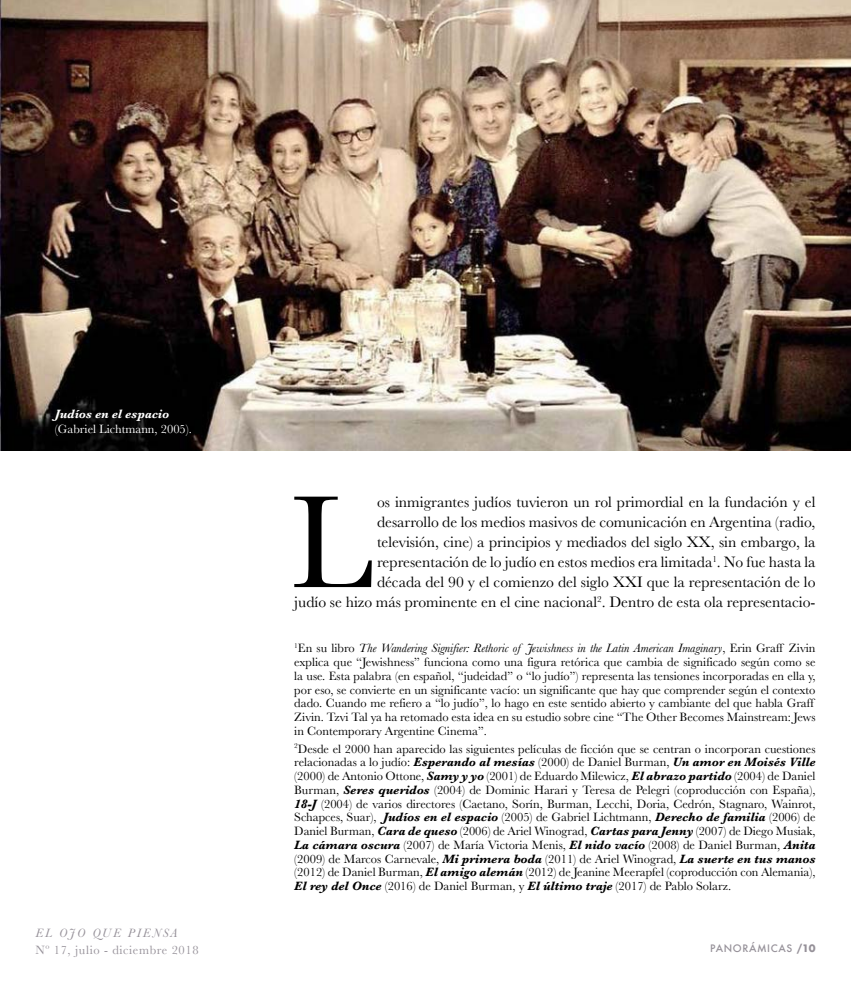
<style>
.page{position:relative;width:851px;height:993px;background:#fff}
.page>*{position:absolute;margin:0;border:0;box-sizing:border-box;transform-origin:0 0}
.t1{font:136.5px "Baskerville";color:#000}
.t2{font:15.62px/20px "Baskerville";color:#000;text-align:right}
.t3{font:12.5px/13.8px "Baskerville";color:#000}
.t4{font:12.5px "Baskerville";letter-spacing:.05em;color:#969199}
.t5{font:12.5px "Baskerville";color:#fff}
.t6{font:italic 700 12.5px "Baskerville";color:#fff}
.t7{font:italic 12.5px "Baskerville";letter-spacing:.16em;color:#969199}
.t8{font:500 10px "Futura";letter-spacing:.06em;color:#969199}
.s1{font-style:italic}
.s2{font-weight:700;font-style:italic}
.s3{font-weight:700}
</style>
<div class="page">
<img style="left:0;top:0;width:850px;height:450px">
<p class="t6" style="left:55px;top:405px;width:115px">Judíos en el espacio</p>
<p class="t5" style="left:55px;top:421px;width:138px">(Gabriel Lichtmann, 2005).</p>
<p class="t2" style="left:294px;top:492px;width:522px">os inmigrantes judíos tuvieron un rol primordial en la fundación y el<br>desarrollo de los medios masivos de comunicación en Argentina (radio,<br>televisión, cine) a principios y mediados del siglo XX, sin embargo, la representación de lo judío en estos medios era limitada<sup>1</sup>. No fue hasta la<br>década del 90 y el comienzo del siglo XXI que la representación de lo<br>judío se hizo más prominente en el cine nacional<sup>2</sup>. Dentro de esta ola representacio-</p>
<p class="t3" style="left:294px;top:641px;width:522px"><sup>1</sup>En su libro <span class="s1">The Wandering Signifier: Rethoric of Jewishness in the Latin American Imaginary</span>, Erin Graff Zivin explica que “Jewishness” funciona como una figura retórica que cambia de significado según como se la use. Esta palabra (en español, “judeidad” o “lo judío”) representa las tensiones incorporadas en ella y, por eso, se convierte en un significante vacío: un significante que hay que comprender según el contexto dado. Cuando me refiero a “lo judío”, lo hago en este sentido abierto y cambiante del que habla Graff Zivin. Tzvi Tal ya ha retomado esta idea en su estudio sobre cine “The Other Becomes Mainstream: Jews in Contemporary Argentine Cinema”.</p>
<p class="t3" style="left:294px;top:741px;width:522px;text-align:justify"><sup>2</sup>Desde el 2000 han aparecido las siguientes películas de ficción que se centran o incorporan cuestiones relacionadas a lo judío: <span class="s2">Esperando al mesías</span> (2000) de Daniel Burman, <span class="s2">Un amor en Moisés Ville </span>(2000) de Antonio Ottone, <span class="s2">Samy y yo</span> (2001) de Eduardo Milewicz, <span class="s2">El abrazo partido</span> (2004) de Daniel Burman, <span class="s2">Seres queridos</span> (2004) de Dominic Harari y Teresa de Pelegri (coproducción con España), <span class="s2">18-J</span> (2004) de varios directores (Caetano, Sorín, Burman, Lecchi, Doria, Cedrón, Stagnaro, Wainrot, Schapces, Suar), <span class="s2">Judíos en el espacio</span> (2005) de Gabriel Lichtmann, <span class="s2">Derecho de familia</span> (2006) de Daniel Burman, <span class="s2">Cara de queso</span> (2006) de Ariel Winograd, <span class="s2">Cartas para Jenny</span> (2007) de Diego Musiak, <span class="s2">La cámara oscura</span> (2007) de María Victoria Menis, <span class="s2">El nido vacío</span> (2008) de Daniel Burman, <span class="s2">Anita </span>(2009) de Marcos Carnevale, <span class="s2">Mi primera boda</span> (2011) de Ariel Winograd, <span class="s2">La suerte en tus manos </span>(2012) de Daniel Burman, <span class="s2">El amigo alemán</span> (2012) de Jeanine Meerapfel (coproducción con Alemania), <span class="s2">El rey del Once</span> (2016) de Daniel Burman, y <span class="s2">El último traje</span> (2017) de Pablo Solarz.</p>
<h1 class="t1" style="left:290px;top:455px;width:84px">L</h1>
<p class="t7" style="left:35px;top:923px;width:144px">EL OJO QUE PIENSA</p>
<p class="t4" style="left:35px;top:941px;width:165px">Nº 17, julio - diciembre 2018</p>
<p class="t8" style="left:710px;top:940px;width:107px">PANORÁMICAS <span class="s3">/10</span></p>
</div>
